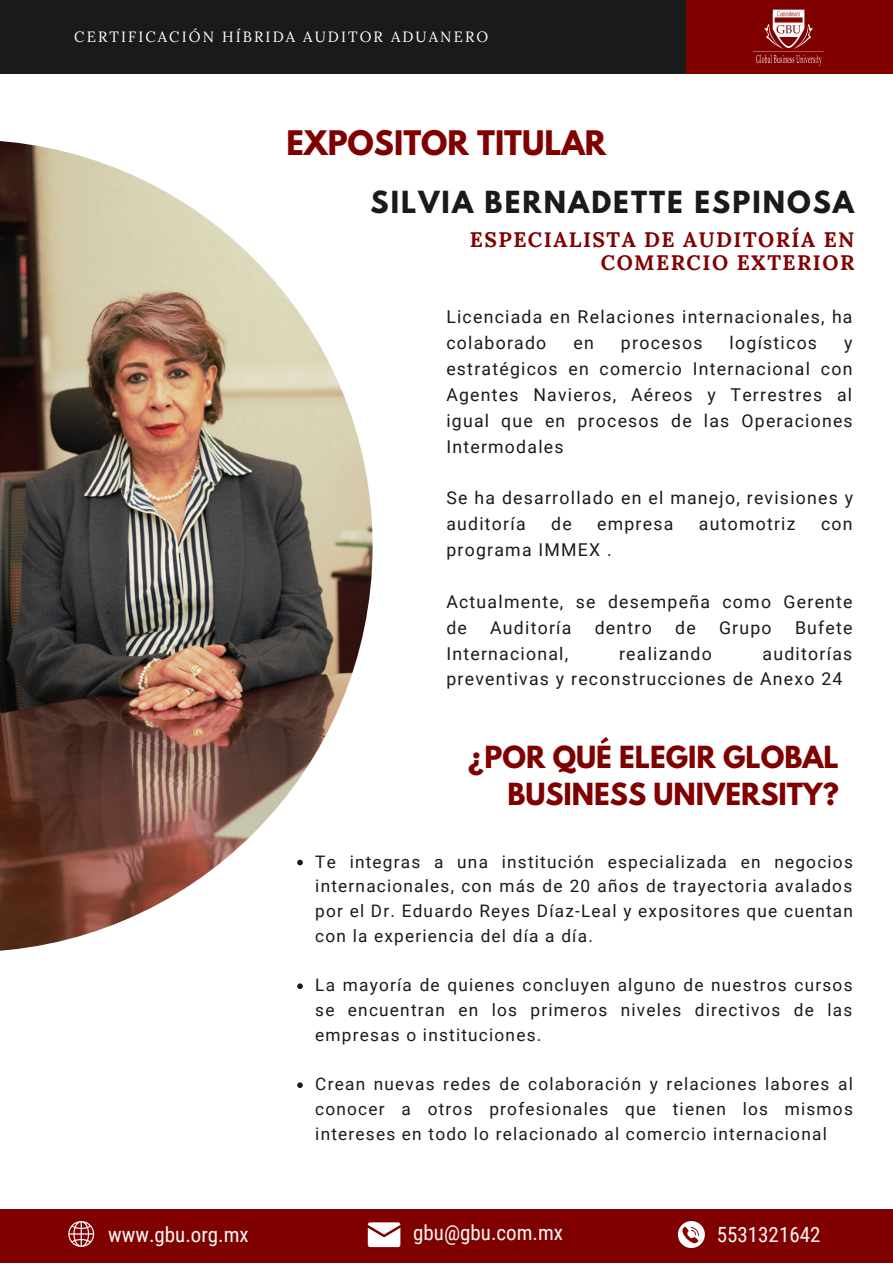
<style>
.page{position:relative;width:893px;height:1264px;background:#fff}
.page>*{position:absolute;margin:0;border:0;box-sizing:border-box;transform-origin:0 0}
.t1{font:700 30px "League Spartan";color:#800000}
.t2{font:700 27px/37px "League Spartan";color:#800000;text-align:right}
.t3{font:700 27px "League Spartan";letter-spacing:.075em;color:#1a1a1a}
.t4{font:700 21px/23.5px "Lora";letter-spacing:.07em;color:#800000;text-align:right}
.t5{font:21px "Roboto Condensed";color:#f9f8f7}
.t6{font:17.7px/25.8px "Roboto";letter-spacing:.07em;color:#1a1a1a}
.t7{font:17.25px/24.8px "Roboto";letter-spacing:.07em;color:#1a1a1a;text-align:justify}
.t8{font:14.85px "Lora";letter-spacing:.14em;color:#fff}
</style>
<div class="page">
<img style="left:0;top:141px;width:372px;height:810px">
<svg style="left:297px;top:859px;width:6px;height:6px"></svg>
<svg style="left:297px;top:983px;width:6px;height:6px"></svg>
<svg style="left:297px;top:1082px;width:6px;height:5px"></svg>
<div style="left:685px;top:0;width:207px;height:74px;background:#800000"></div>
<div style="left:0;top:0;width:685px;height:74px;background:#1a1a1a"></div>
<img style="left:752px;top:9px;width:73px;height:58px">
<div style="left:0;top:1209px;width:892px;height:53px;background:#800000"></div>
<svg style="left:68px;top:1221px;width:26px;height:25px"></svg>
<svg style="left:368px;top:1222px;width:32px;height:24px"></svg>
<svg style="left:677px;top:1221px;width:27px;height:26px"></svg>
<p class="t8" style="left:74px;top:27px;width:415px">CERTIFICACIÓN HÍBRIDA AUDITOR ADUANERO</p>
<p class="t1" style="left:286px;top:128px;width:321px">EXPOSITOR TITULAR</p>
<p class="t3" style="left:370px;top:189px;width:485px">SILVIA BERNADETTE ESPINOSA</p>
<p class="t4" style="left:470px;top:227px;width:386px">ESPECIALISTA DE AUDITORÍA EN<br>COMERCIO EXTERIOR</p>
<p class="t6" style="left:446px;top:304px;width:407px">Licenciada en Relaciones internacionales, ha colaborado</p>
<p class="t6" style="left:573px;top:330px;width:22px">en</p>
<p class="t6" style="left:621px;top:330px;width:83px">procesos</p>
<p class="t6" style="left:729px;top:330px;width:89px">logísticos</p>
<p class="t6" style="left:446px;top:330px;width:408px;text-align:justify;text-indent:398px">y estratégicos en comercio Internacional con Agentes Navieros, Aéreos y Terrestres al igual que en procesos de las Operaciones Intermodales</p>
<p class="t6" style="left:446px;top:485px;width:408px">Se ha desarrollado en el manejo, revisiones y auditoría</p>
<p class="t6" style="left:551px;top:511px;width:22px">de</p>
<p class="t6" style="left:597px;top:511px;width:78px">empresa</p>
<p class="t6" style="left:698px;top:511px;width:98px">automotriz</p>
<p class="t6" style="left:820px;top:511px;width:33px">con</p>
<p class="t6" style="left:446px;top:537px;width:167px">programa IMMEX .</p>
<p class="t6" style="left:446px;top:589px;width:408px">Actualmente, se desempeña como Gerente de</p>
<p class="t6" style="left:490px;top:614px;width:83px">Auditoría</p>
<p class="t6" style="left:594px;top:614px;width:59px">dentro</p>
<p class="t6" style="left:675px;top:614px;width:22px">de</p>
<p class="t6" style="left:719px;top:614px;width:54px">Grupo</p>
<p class="t6" style="left:795px;top:614px;width:59px">Bufete</p>
<p class="t6" style="left:446px;top:640px;width:123px">Internacional,</p>
<p class="t6" style="left:619px;top:640px;width:94px">realizando</p>
<p class="t6" style="left:446px;top:640px;width:407px;text-indent:316px">auditorías preventivas y reconstrucciones de Anexo 24</p>
<p class="t2" style="left:468px;top:741px;width:372px">¿POR QUÉ ELEGIR GLOBAL<br>BUSINESS UNIVERSITY?</p>
<p class="t7" style="left:315px;top:849px;width:539px">Te integras a una institución especializada en negocios internacionales, con más de 20 años de trayectoria avalados por el Dr. Eduardo Reyes Díaz-Leal y expositores que cuentan con la experiencia del día a día.</p>
<p class="t7" style="left:315px;top:973px;width:538px">La mayoría de quienes concluyen alguno de nuestros cursos se encuentran en los primeros niveles directivos de las empresas o instituciones.</p>
<p class="t7" style="left:315px;top:1071px;width:539px">Crean nuevas redes de colaboración y relaciones labores al conocer a otros profesionales que tienen los mismos intereses en todo lo relacionado al comercio internacional</p>
<p class="t5" style="left:108px;top:1222px;width:142px">www.gbu.org.mx</p>
<p class="t5" style="left:413px;top:1220px;width:151px">gbu@gbu.com.mx</p>
<p class="t5" style="left:716px;top:1222px;width:105px">5531321642</p>
</div>
